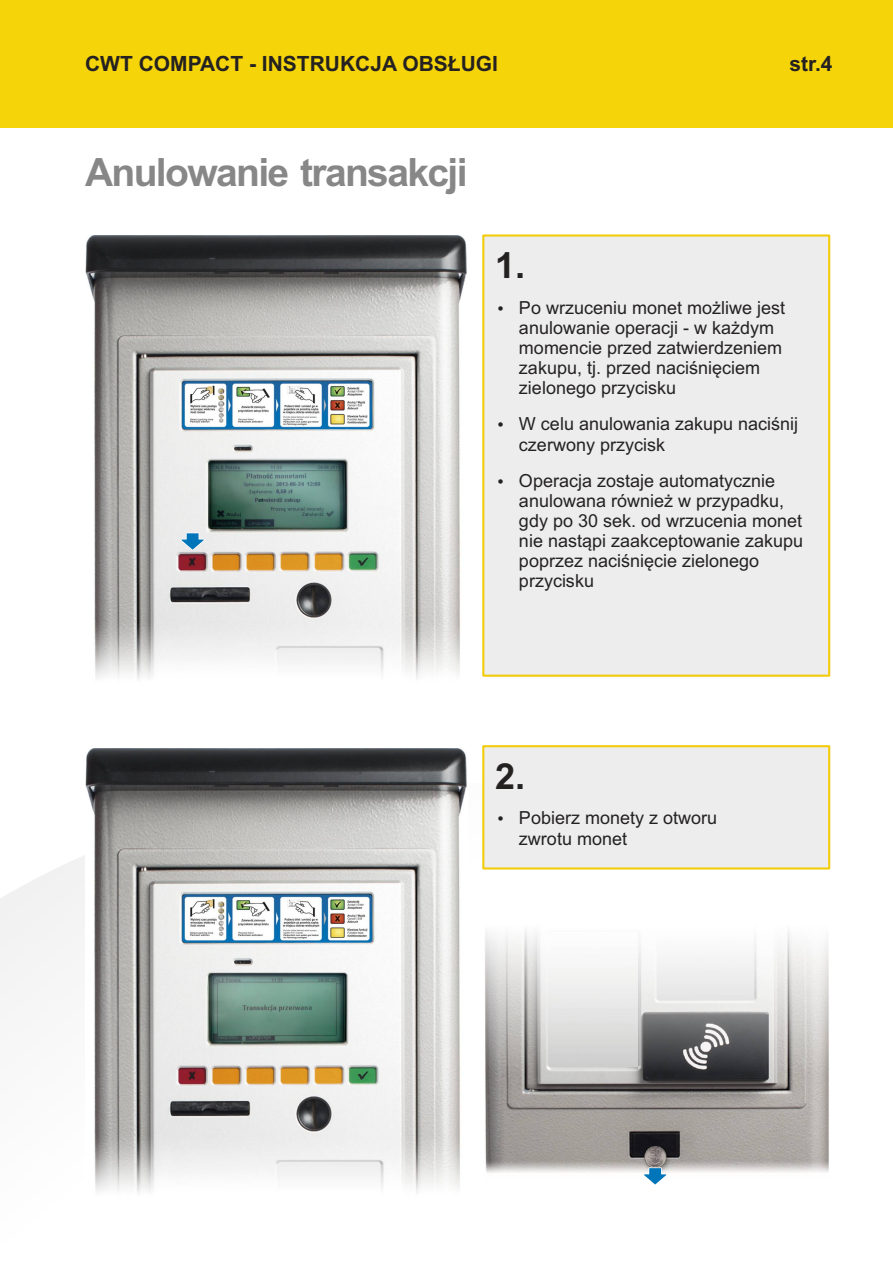
<style>
.page{position:relative;width:893px;height:1263px;background:#fff}
.page>*{position:absolute;margin:0;border:0;box-sizing:border-box;transform-origin:0 0}
.t1{font:700 39px "Arial";letter-spacing:-.04em;color:#878787}
.t2{font:700 36px "Arial";color:#242121}
.t3{font:700 21px "Arial";color:#242121}
.t4{font:18px/20.1px "Arial";color:#242121}
</style>
<div class="page">
<div style="left:0;top:0;width:893px;height:128px;background:#f5d40a"></div>
<svg style="left:0;top:855px;width:85px;height:143px"></svg>
<img style="left:85px;top:235px;width:382px;height:444px">
<div style="left:482px;top:234px;width:349px;height:443px;background:#ededed"></div>
<svg style="left:180px;top:532px;width:26px;height:20px"></svg>
<img style="left:85px;top:749px;width:382px;height:444px">
<img style="left:485px;top:930px;width:344px;height:243px">
<div style="left:482px;top:745px;width:349px;height:125px;background:#ededed"></div>
<svg style="left:642px;top:1167px;width:26px;height:18px"></svg>
<p class="t3" style="left:85px;top:56px;width:414px">CWT COMPACT - INSTRUKCJA OBSŁUGI</p>
<h1 class="t1" style="left:85px;top:157px;width:384px">Anulowanie transakcji</h1>
<h2 class="t2" style="left:495px;top:252px;width:32px">1.</h2>
<p class="t3" style="left:789px;top:56px;width:45px">str.4</p>
<p class="t4" style="left:519px;top:299px;width:268px;text-indent:-22px">•Po wrzuceniu monet możliwe jest anulowanie operacji - w każdym momencie przed zatwierdzeniem zakupu, tj. przed naciśnięciem zielonego przycisku</p>
<p class="t4" style="left:519px;top:416px;width:281px;text-indent:-22px">•W celu anulowania zakupu naciśnij czerwony przycisk</p>
<p class="t4" style="left:519px;top:472px;width:286px;text-indent:-22px">•Operacja zostaje automatycznie anulowana również w przypadku, gdy po 30 sek. od wrzucenia monet nie nastąpi zaakceptowanie zakupu poprzez naciśnięcie zielonego przycisku</p>
<h2 class="t2" style="left:495px;top:763px;width:32px">2.</h2>
<p class="t4" style="left:519px;top:810px;width:200px;text-indent:-22px">•Pobierz monety z otworu zwrotu monet</p>
</div>
